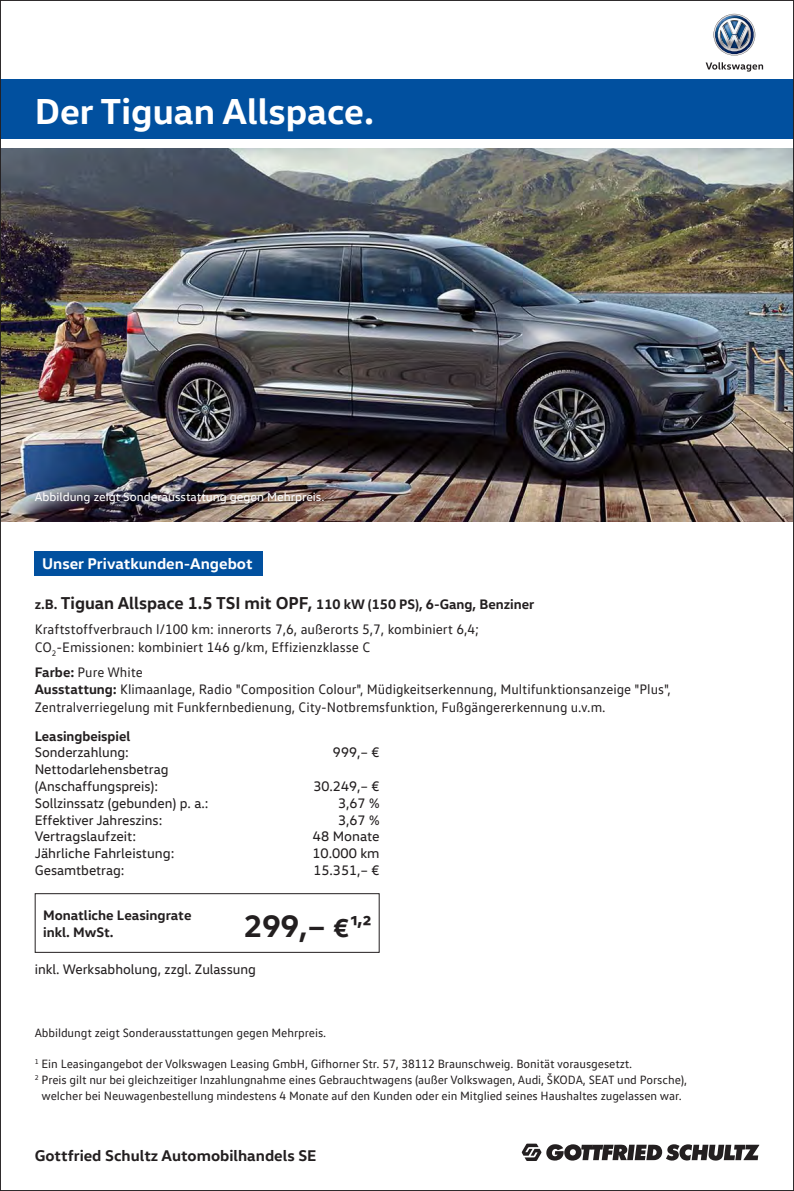
<style>
.page{position:relative;width:794px;height:1191px;background:#fff}
.page>*{position:absolute;margin:0;border:0;box-sizing:border-box;transform-origin:0 0}
.t1{font:700 36.75px "VW Head";color:#fff}
.t2{font:700 31.5px "VW Head";color:#231f20}
.t3{font:700 15.75px "VW Head";color:#231f20}
.t4{font:700 15.75px "VW Head";color:#fff}
.t5{font:14px/17.5px "VW Text";color:#231f20}
.t6{font:14px/16.8px "VW Head";color:#231f20}
.t7{font:700 14px/16.8px "VW Head";color:#231f20}
.t8{font:12.25px "VW Text";letter-spacing:-.005em;color:#231f20}
.t9{font:12.25px "VW Head";color:#fff}
.s1{font-size:17.5px}
.s2{font-family:"VW Head";font-weight:700}
.s3{font-size:26.25px}
</style>
<div class="page">
<img style="left:2px;top:149px;width:790px;height:372px">
<div style="left:0;top:79px;width:794px;height:60px;background:#01509f"></div>
<svg style="left:522px;top:1143px;width:237px;height:18px"></svg>
<div style="left:35px;top:551px;width:228px;height:24px;background:#01509f"></div>
<svg style="left:713px;top:14px;width:43px;height:42px"></svg>
<svg style="left:705px;top:62px;width:58px;height:10px"></svg>
<div style="left:35px;top:893px;width:344px;height:59px;border:1px solid #231f20"></div>
<h1 class="t1" style="left:35px;top:88px;width:341px">Der Tiguan Allspace.</h1>
<p class="t9" style="left:35px;top:489px;width:291px">Abbildung zeigt Sonderausstattung gegen Mehrpreis.</p>
<p class="t4" style="left:42px;top:554px;width:212px">Unser Privatkunden-Angebot</p>
<p class="t7" style="left:35px;top:595px;width:501px">z.B. <span class="s1">Tiguan Allspace 1.5 TSI mit OPF,</span> 110 kW (150 PS), 6-Gang, Benziner</p>
<p class="t5" style="left:35px;top:620px;width:446px">Kraftstoffverbrauch l/100 km: innerorts 7,6, außerorts 5,7, kombiniert 6,4;<br>CO<sub>2</sub>-Emissionen: kombiniert 146 g/km, Effizienzklasse C</p>
<p class="t5" style="left:35px;top:662px;width:637px"><span class="s2">Farbe:</span> Pure White<br><span class="s2">Ausstattung:</span> Klimaanlage, Radio "Composition Colour", Müdigkeitserkennung, Multifunktionsanzeige "Plus",<br>Zentralverriegelung mit Funkfernbedienung, City-Notbremsfunktion, Fußgängererkennung u.v.m.</p>
<p class="t7" style="left:35px;top:726px;width:97px">Leasingbeispiel</p>
<p class="t6" style="left:35px;top:743px;width:96px">Sonderzahlung:</p>
<p class="t6" style="left:333px;top:743px;width:48px">999,– €</p>
<p class="t6" style="left:35px;top:760px;width:135px">Nettodarlehensbetrag (Anschaffungspreis):</p>
<p class="t6" style="left:313px;top:777px;width:68px">30.249,– €</p>
<p class="t6" style="left:35px;top:794px;width:175px">Sollzinssatz (gebunden) p. a.:</p>
<p class="t6" style="left:338px;top:794px;width:43px">3,67 %</p>
<p class="t6" style="left:35px;top:811px;width:129px">Effektiver Jahreszins:</p>
<p class="t6" style="left:338px;top:811px;width:43px">3,67 %</p>
<p class="t6" style="left:35px;top:827px;width:103px">Vertragslaufzeit:</p>
<p class="t6" style="left:313px;top:827px;width:68px">48 Monate</p>
<p class="t6" style="left:35px;top:844px;width:141px">Jährliche Fahrleistung:</p>
<p class="t6" style="left:312px;top:844px;width:69px">10.000 km</p>
<p class="t6" style="left:35px;top:861px;width:91px">Gesamtbetrag:</p>
<p class="t6" style="left:313px;top:861px;width:68px">15.351,– €</p>
<p class="t7" style="left:43px;top:906px;width:150px">Monatliche Leasingrate inkl. MwSt.</p>
<h2 class="t2" style="left:244px;top:905px;width:129px">299,– <span class="s3">€¹,²</span></h2>
<p class="t6" style="left:35px;top:960px;width:223px">inkl. Werksabholung, zzgl. Zulassung</p>
<p class="t8" style="left:35px;top:1025px;width:293px">Abbildungt zeigt Sonderausstattungen gegen Mehrpreis.</p>
<p class="t8" style="left:35px;top:1056px;width:599px"><sup>1</sup> Ein Leasingangebot der Volkswagen Leasing GmbH, Gifhorner Str. 57, 38112 Braunschweig. Bonität vorausgesetzt.</p>
<p class="t8" style="left:35px;top:1072px;width:654px"><sup>2</sup> Preis gilt nur bei gleichzeitiger Inzahlungnahme eines Gebrauchtwagens (außer Volkswagen, Audi, ŠKODA, SEAT und Porsche),</p>
<p class="t8" style="left:42px;top:1088px;width:642px">welcher bei Neuwagenbestellung mindestens 4 Monate auf den Kunden oder ein Mitglied seines Haushaltes zugelassen war.</p>
<p class="t3" style="left:35px;top:1145px;width:283px">Gottfried Schultz Automobilhandels SE</p>
</div>
